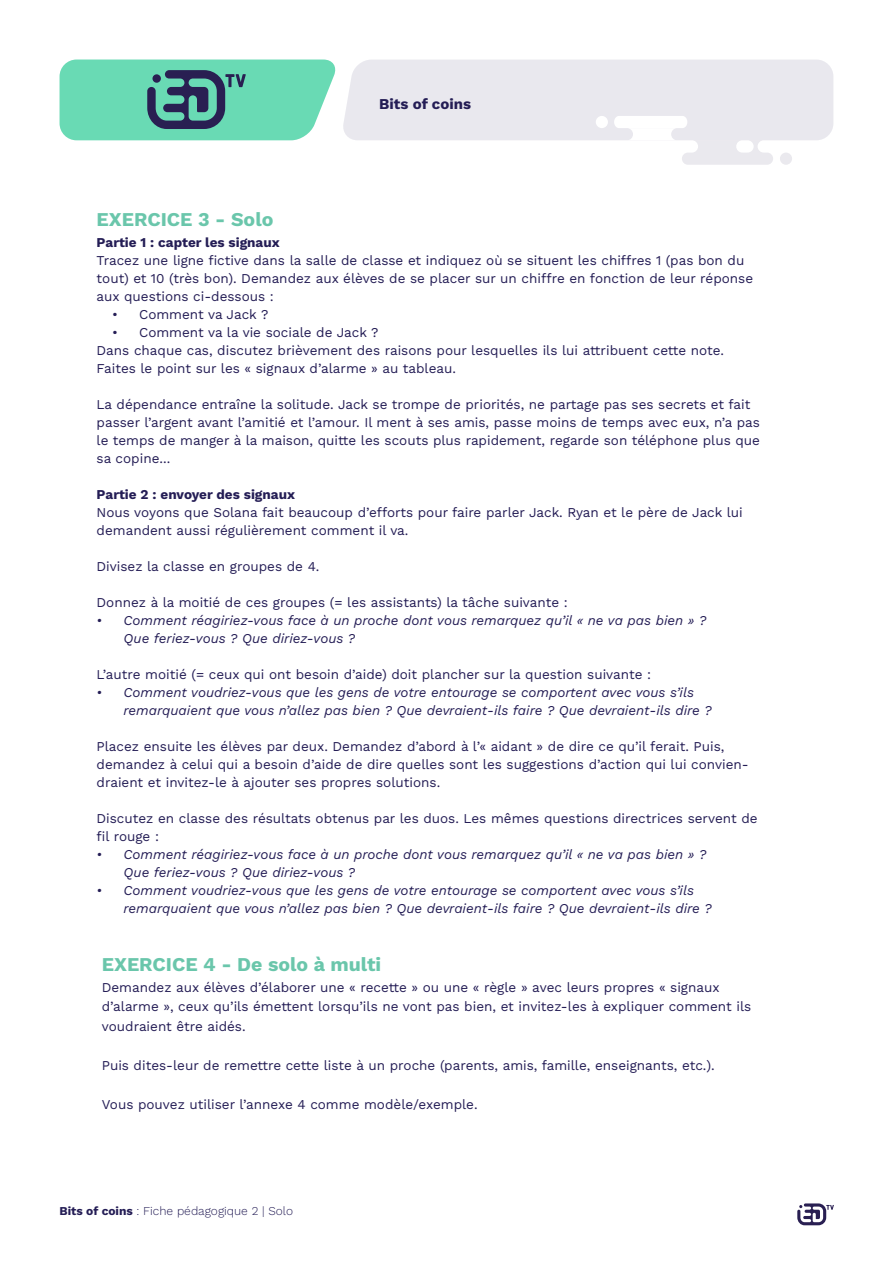
<style>
.page{position:relative;width:893px;height:1263px;background:#fff}
.page>*{position:absolute;margin:0;border:0;box-sizing:border-box;transform-origin:0 0}
.t1{font:700 19.5px "Work Sans";color:#6ac6ab}
.t2{font:700 15px "Work Sans";color:#241d55}
.t3{font:13.5px/18px "Work Sans";color:#241d55}
.t4{font:italic 13.5px/18px "Work Sans";color:#241d55}
.t5{font:700 13.5px "Work Sans";color:#241d55}
.t6{font:300 12px "Work Sans";color:#241d55}
.s1{font-weight:700}
</style>
<div class="page">
<svg style="left:797px;top:1203px;width:37px;height:22px"></svg>
<svg style="left:60px;top:60px;width:773px;height:105px"></svg>
<p class="t2" style="left:379px;top:92px;width:93px">Bits of coins</p>
<p class="t1" style="left:97px;top:204px;width:178px">EXERCICE 3 - Solo</p>
<p class="t5" style="left:97px;top:232px;width:185px">Partie 1 : capter les signaux</p>
<p class="t3" style="left:97px;top:251px;width:658px">Tracez une ligne fictive dans la salle de classe et indiquez où se situent les chiffres 1 (pas bon du tout) et 10 (très bon). Demandez aux élèves de se placer sur un chiffre en fonction de leur réponse aux questions ci-dessous :</p>
<p class="t3" style="left:112px;top:305px;width:158px">• Comment va Jack ?</p>
<p class="t3" style="left:112px;top:323px;width:268px">• Comment va la vie sociale de Jack ?</p>
<p class="t3" style="left:97px;top:341px;width:629px">Dans chaque cas, discutez brièvement des raisons pour lesquelles ils lui attribuent cette note.<br>Faites le point sur les « signaux d’alarme » au tableau.</p>
<p class="t3" style="left:97px;top:395px;width:665px">La dépendance entraîne la solitude. Jack se trompe de priorités, ne partage pas ses secrets et fait passer l’argent avant l’amitié et l’amour. Il ment à ses amis, passe moins de temps avec eux, n’a pas le temps de manger à la maison, quitte les scouts plus rapidement, regarde son téléphone plus que sa copine...</p>
<p class="t5" style="left:97px;top:484px;width:200px">Partie 2 : envoyer des signaux</p>
<p class="t3" style="left:97px;top:503px;width:648px">Nous voyons que Solana fait beaucoup d’efforts pour faire parler Jack. Ryan et le père de Jack lui demandent aussi régulièrement comment il va.</p>
<p class="t3" style="left:97px;top:557px;width:224px">Divisez la classe en groupes de 4.</p>
<p class="t3" style="left:97px;top:593px;width:473px">Donnez à la moitié de ces groupes (= les assistants) la tâche suivante :</p>
<p class="t4" style="left:124px;top:610px;width:584px;text-indent:-27px">• Comment réagiriez-vous face à un proche dont vous remarquez qu’il « ne va pas bien » ?<br>Que feriez-vous ? Que diriez-vous ?</p>
<p class="t3" style="left:97px;top:665px;width:556px">L’autre moitié (= ceux qui ont besoin d’aide) doit plancher sur la question suivante :</p>
<p class="t4" style="left:124px;top:682px;width:590px;text-indent:-27px">• Comment voudriez-vous que les gens de votre entourage se comportent avec vous s’ils remarquaient que vous n’allez pas bien ? Que devraient-ils faire ? Que devraient-ils dire ?</p>
<p class="t3" style="left:97px;top:737px;width:654px">Placez ensuite les élèves par deux. Demandez d’abord à l’« aidant » de dire ce qu’il ferait. Puis, demandez à celui qui a besoin d’aide de dire quelles sont les suggestions d’action qui lui convien&shy;draient et invitez-le à ajouter ses propres solutions.</p>
<p class="t3" style="left:97px;top:809px;width:663px">Discutez en classe des résultats obtenus par les duos. Les mêmes questions directrices servent de fil rouge :</p>
<p class="t4" style="left:124px;top:844px;width:584px;text-indent:-27px">• Comment réagiriez-vous face à un proche dont vous remarquez qu’il « ne va pas bien » ?<br>Que feriez-vous ? Que diriez-vous ?</p>
<p class="t4" style="left:124px;top:880px;width:590px;text-indent:-27px">• Comment voudriez-vous que les gens de votre entourage se comportent avec vous s’ils remarquaient que vous n’allez pas bien ? Que devraient-ils faire ? Que devraient-ils dire ?</p>
<p class="t1" style="left:102px;top:949px;width:281px">EXERCICE 4 - De solo à multi</p>
<p class="t3" style="left:102px;top:977px;width:651px;line-height:19.5px">Demandez aux élèves d’élaborer une « recette » ou une « règle » avec leurs propres « signaux d’alarme », ceux qu’ils émettent lorsqu’ils ne vont pas bien, et invitez-les à expliquer comment ils voudraient être aidés.</p>
<p class="t3" style="left:102px;top:1055px;width:615px">Puis dites-leur de remettre cette liste à un proche (parents, amis, famille, enseignants, etc.).</p>
<p class="t3" style="left:102px;top:1094px;width:377px">Vous pouvez utiliser l’annexe 4 comme modèle/exemple.</p>
<p class="t6" style="left:60px;top:1202px;width:235px"><span class="s1">Bits of coins</span> : Fiche pédagogique 2 | Solo</p>
</div>
